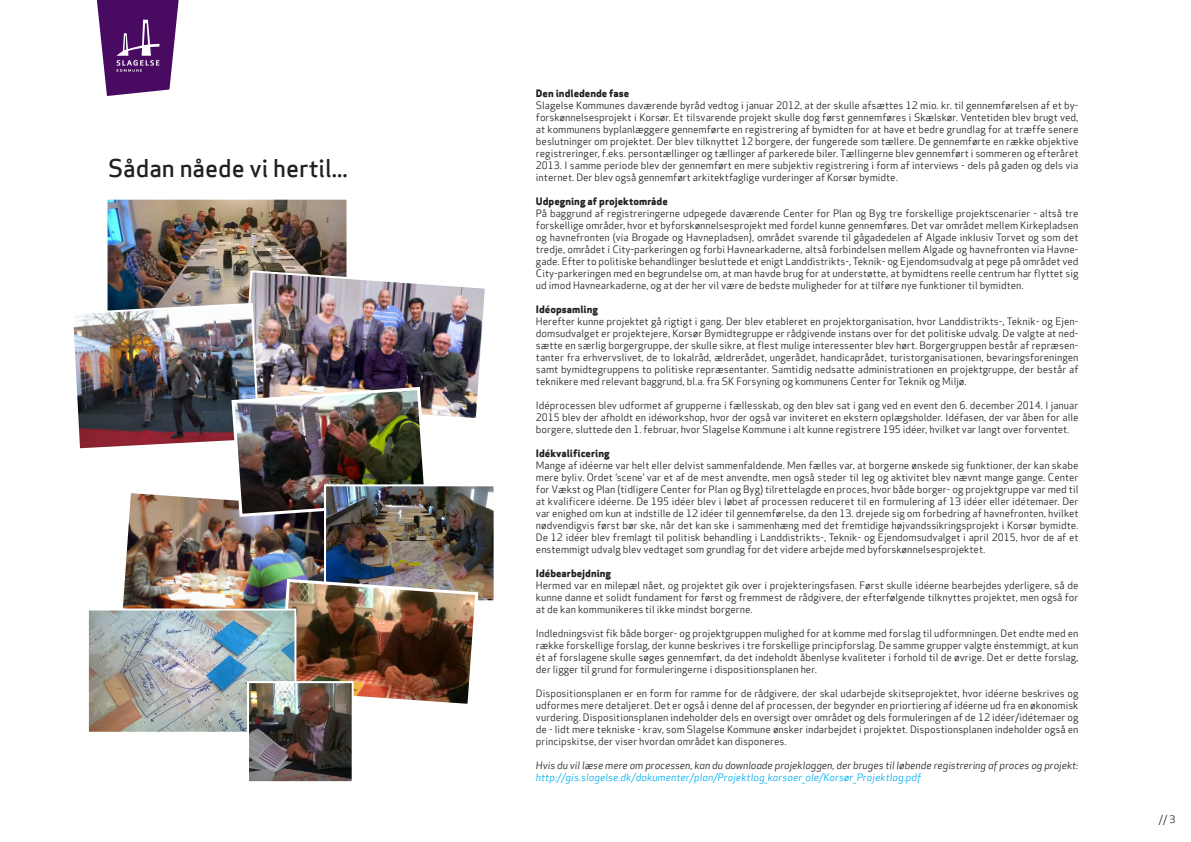
<style>
.page{position:relative;width:1191px;height:842px;background:#fff}
.page>*{position:absolute;margin:0;border:0;box-sizing:border-box;transform-origin:0 0}
.t1{font:24px "Apex Sans Medium T";color:#231f20}
.t2{font:10px/12px "Apex Sans Book T";color:#231f20;text-align:justify}
.t3{font:10px/12px "Apex Sans Book Italic T";letter-spacing:-.01em;color:#231f20}
.t4{font:10px "Apex Sans Extra Bold T";color:#231f20}
.s1{color:#00aeef}
</style>
<div class="page">
<svg style="left:96px;top:0;width:83px;height:96px"></svg>
<img style="left:108px;top:201px;width:237px;height:68px">
<div style="left:105px;top:198px;width:243px;height:127px;border:2px solid #fff"></div>
<img style="left:488px;top:487px;width:4px;height:112px">
<img style="left:73px;top:269px;width:415px;height:435px">
<img style="left:90px;top:611px;width:203px;height:120px">
<div style="left:87px;top:608px;width:209px;height:126px;border:2px solid #fff"></div>
<img style="left:250px;top:684px;width:101px;height:96px">
<div style="left:247px;top:681px;width:107px;height:102px;border:2px solid #fff"></div>
<p class="t1" style="left:108px;top:153px;width:241px">Sådan nåede vi hertil...</p>
<p class="t4" style="left:536px;top:87px;width:95px">Den indledende fase</p>
<p class="t2" style="left:536px;top:99px;width:544px">Slagelse Kommunes daværende byråd vedtog i januar 2012, at der skulle afsættes 12 mio. kr. til gennemførelsen af et by&shy;forskønnelsesprojekt i Korsør. Et tilsvarende projekt skulle dog først gennemføres i Skælskør. Ventetiden blev brugt ved, at kommunens byplanlæggere gennemførte en registrering af bymidten for at have et bedre grundlag for at træffe senere beslutninger om projektet. Der blev tilknyttet 12 borgere, der fungerede som tællere. De gennemførte en række objektive registreringer, f.eks. persontællinger og tællinger af parkerede biler. Tællingerne blev gennemført i sommeren og efteråret 2013. I samme periode blev der gennemført en mere subjektiv registrering i form af interviews - dels på gaden og dels via internet. Der blev også gennemført arkitektfaglige vurderinger af Korsør bymidte.</p>
<p class="t4" style="left:536px;top:195px;width:133px">Udpegning af projektområde</p>
<p class="t2" style="left:536px;top:207px;width:544px">På baggrund af registreringerne udpegede daværende Center for Plan og Byg tre forskellige projektscenarier - altså tre forskellige områder, hvor et byforskønnelsesprojekt med fordel kunne gennemføres. Det var området mellem Kirkepladsen og havnefronten (via Brogade og Havnepladsen), området svarende til gågadedelen af Algade inklusiv Torvet og som det tredje, området i City-parkeringen og forbi Havnearkaderne, altså forbindelsen mellem Algade og havnefronten via Havne&shy;gade. Efter to politiske behandlinger besluttede et enigt Landdistrikts-, Teknik- og Ejendomsudvalg at pege på området ved City-parkeringen med en begrundelse om, at man havde brug for at understøtte, at bymidtens reelle centrum har flyttet sig ud imod Havnearkaderne, og at der her vil være de bedste muligheder for at tilføre nye funktioner til bymidten.</p>
<p class="t4" style="left:536px;top:303px;width:64px">Idéopsamling</p>
<p class="t2" style="left:536px;top:315px;width:544px">Herefter kunne projektet gå rigtigt i gang. Der blev etableret en projektorganisation, hvor Landdistrikts-, Teknik- og Ejen&shy;domsudvalget er projektejere, Korsør Bymidtegruppe er rådgivende instans over for det politiske udvalg. De valgte at ned&shy;sætte en særlig borgergruppe, der skulle sikre, at flest mulige interessenter blev hørt. Borgergruppen består af repræsen&shy;tanter fra erhvervslivet, de to lokalråd, ældrerådet, ungerådet, handicaprådet, turistorganisationen, bevaringsforeningen samt bymidtegruppens to politiske repræsentanter. Samtidig nedsatte administrationen en projektgruppe, der består af teknikere med relevant baggrund, bl.a. fra SK Forsyning og kommunens Center for Teknik og Miljø.</p>
<p class="t2" style="left:536px;top:399px;width:544px">Idéprocessen blev udformet af grupperne i fællesskab, og den blev sat i gang ved en event den 6. december 2014. I januar 2015 blev der afholdt en idéworkshop, hvor der også var inviteret en ekstern oplægsholder. Idéfasen, der var åben for alle borgere, sluttede den 1. februar, hvor Slagelse Kommune i alt kunne registrere 195 idéer, hvilket var langt over forventet.</p>
<p class="t4" style="left:536px;top:447px;width:75px">Idékvalificering</p>
<p class="t2" style="left:536px;top:459px;width:544px">Mange af idéerne var helt eller delvist sammenfaldende. Men fælles var, at borgerne ønskede sig funktioner, der kan skabe mere byliv. Ordet ’scene’ var et af de mest anvendte, men også steder til leg og aktivitet blev nævnt mange gange. Center for Vækst og Plan (tidligere Center for Plan og Byg) tilrettelagde en proces, hvor både borger- og projektgruppe var med til at kvalificere idéerne. De 195 idéer blev i løbet af processen reduceret til en formulering af 13 idéer eller idétemaer. Der var enighed om kun at indstille de 12 idéer til gennemførelse, da den 13. drejede sig om forbedring af havnefronten, hvilket nødvendigvis først bør ske, når det kan ske i sammenhæng med det fremtidige højvandssikringsprojekt i Korsør bymidte.<br>De 12 idéer blev fremlagt til politisk behandling i Landdistrikts-, Teknik- og Ejendomsudvalget i april 2015, hvor de af et enstemmigt udvalg blev vedtaget som grundlag for det videre arbejde med byforskønnelsesprojektet.</p>
<p class="t4" style="left:536px;top:567px;width:77px">Idébearbejdning</p>
<p class="t2" style="left:536px;top:579px;width:544px">Hermed var en milepæl nået, og projektet gik over i projekteringsfasen. Først skulle idéerne bearbejdes yderligere, så de kunne danne et solidt fundament for først og fremmest de rådgivere, der efterfølgende tilknyttes projektet, men også for at de kan kommunikeres til ikke mindst borgerne.</p>
<p class="t2" style="left:536px;top:627px;width:544px">Indledningsvist fik både borger- og projektgruppen mulighed for at komme med forslag til udformningen. Det endte med en række forskellige forslag, der kunne beskrives i tre forskellige principforslag. De samme grupper valgte énstemmigt, at kun ét af forslagene skulle søges gennemført, da det indeholdt åbenlyse kvaliteter i forhold til de øvrige. Det er dette forslag, der ligger til grund for formuleringerne i dispositionsplanen her.</p>
<p class="t2" style="left:536px;top:687px;width:544px">Dispositionsplanen er en form for ramme for de rådgivere, der skal udarbejde skitseprojektet, hvor idéerne beskrives og udformes mere detaljeret. Det er også i denne del af processen, der begynder en priortiering af idéerne ud fra en økonomisk vurdering. Dispositionsplanen indeholder dels en oversigt over området og dels formuleringen af de 12 idéer/idétemaer og de - lidt mere tekniske - krav, som Slagelse Kommune ønsker indarbejdet i projektet. Dispostionsplanen indeholder også en principskitse, der viser hvordan området kan disponeres.</p>
<p class="t3" style="left:536px;top:759px;width:544px">Hvis du vil læse mere om processen, kan du downloade projekloggen, der bruges til løbende registrering af proces og projekt: <span class="s1">http://gis.slagelse.dk/dokumenter/plan/Projektlog_korsoer_ole/Korsør_Projektlog.pdf</span></p>
<p class="t2" style="left:1159px;top:813px;width:18px">// 3</p>
</div>
